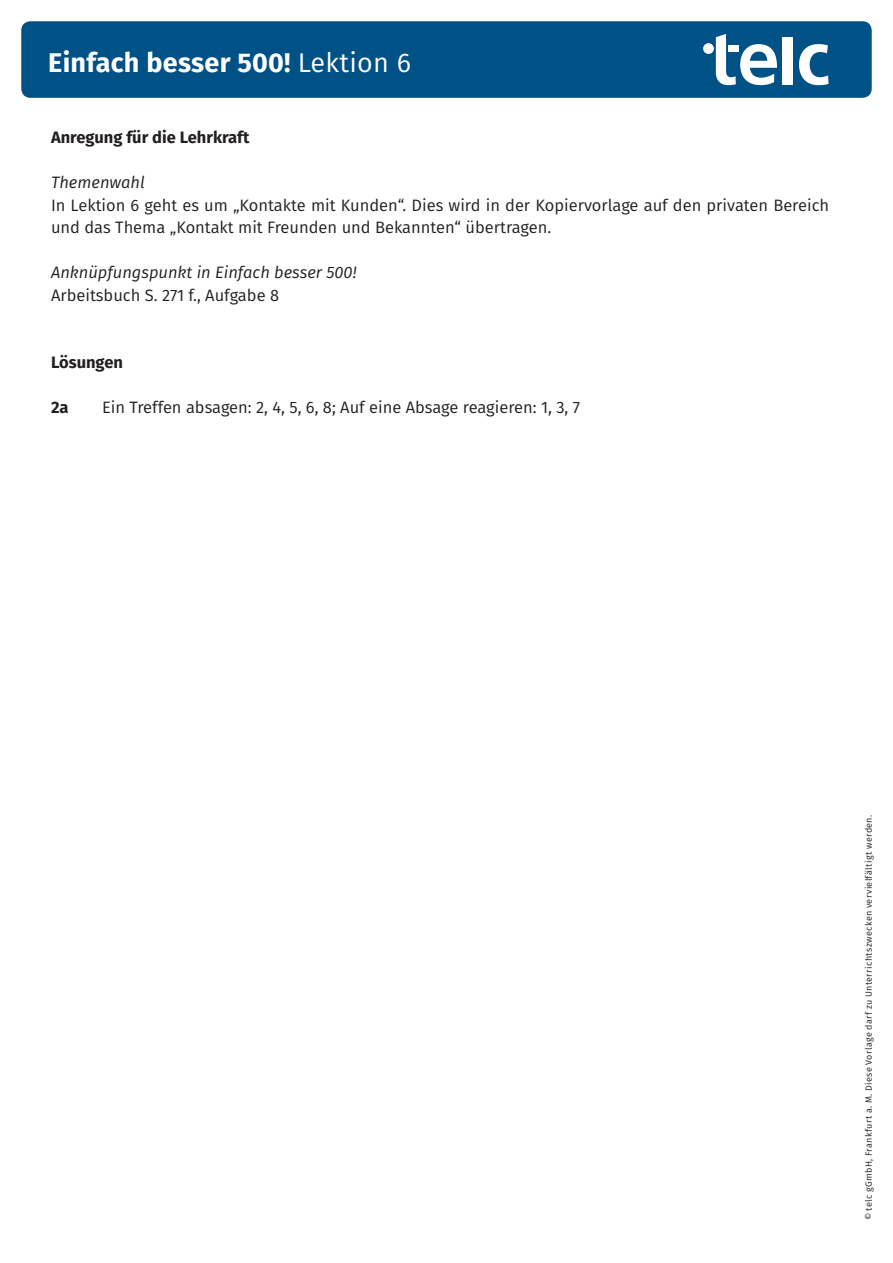
<style>
.page{position:relative;width:893px;height:1263px;background:#fff}
.page>*{position:absolute;margin:0;border:0;box-sizing:border-box;transform-origin:0 0}
.t1{font:700 27px "Fira Sans";letter-spacing:.01em;color:#fff}
.t2{font:16.5px/22.5px "Fira Sans";color:#231f20}
.t3{font:italic 16.5px "Fira Sans";color:#231f20}
.t4{font:700 16.5px "Fira Sans";color:#231f20}
.t5{font:9px "Fira Sans";letter-spacing:.035em;color:#231f20}
.s1{font-weight:400}
</style>
<div class="page">
<div style="left:22px;top:22px;width:849px;height:75px;background:#005185;border-radius:9px"></div>
<div style="left:21px;top:21px;width:851px;height:77px;border:2px solid #005185;border-radius:9px"></div>
<svg style="left:716px;top:34px;width:61px;height:51px"></svg>
<div style="left:783px;top:37px;width:10px;height:47px;background:#fff"></div>
<svg style="left:799px;top:44px;width:29px;height:41px"></svg>
<div style="left:703px;top:43px;width:11px;height:11px;background:#fff;border-radius:50%"></div>
<div style="left:728px;top:45px;width:11px;height:7px;background:#fff"></div>
<h1 class="t1" style="left:48px;top:40px;width:364px">Einfach besser 500! <span class="s1">Lektion 6</span></h1>
<p class="t4" style="left:51px;top:123px;width:200px">Anregung für die Lehrkraft</p>
<p class="t3" style="left:51px;top:170px;width:95px">Themenwahl</p>
<p class="t2" style="left:51px;top:193px;width:780px">In Lektion 6 geht es um „Kontakte mit Kunden“. Dies wird in der Kopiervorlage auf den privaten Bereich und das Thema „Kontakt mit Freunden und Bekannten“ übertragen.</p>
<p class="t3" style="left:51px;top:260px;width:307px">Anknüpfungspunkt in Einfach besser 500!</p>
<p class="t2" style="left:51px;top:283px;width:230px">Arbeitsbuch S. 271 f., Aufgabe 8</p>
<p class="t4" style="left:51px;top:348px;width:73px">Lösungen</p>
<p class="t4" style="left:51px;top:393px;width:19px">2a</p>
<p class="t2" style="left:102px;top:396px;width:480px">Ein Treffen absagen: 2, 4, 5, 6, 8; Auf eine Absage reagieren: 1, 3, 7</p>
<p class="t5" style="left:862px;top:1220px;width:407px;rotate:-90deg">© telc gGmbH, Frankfurt a. M. Diese Vorlage darf zu Unterrichtszwecken vervielfältigt werden.</p>
</div>
